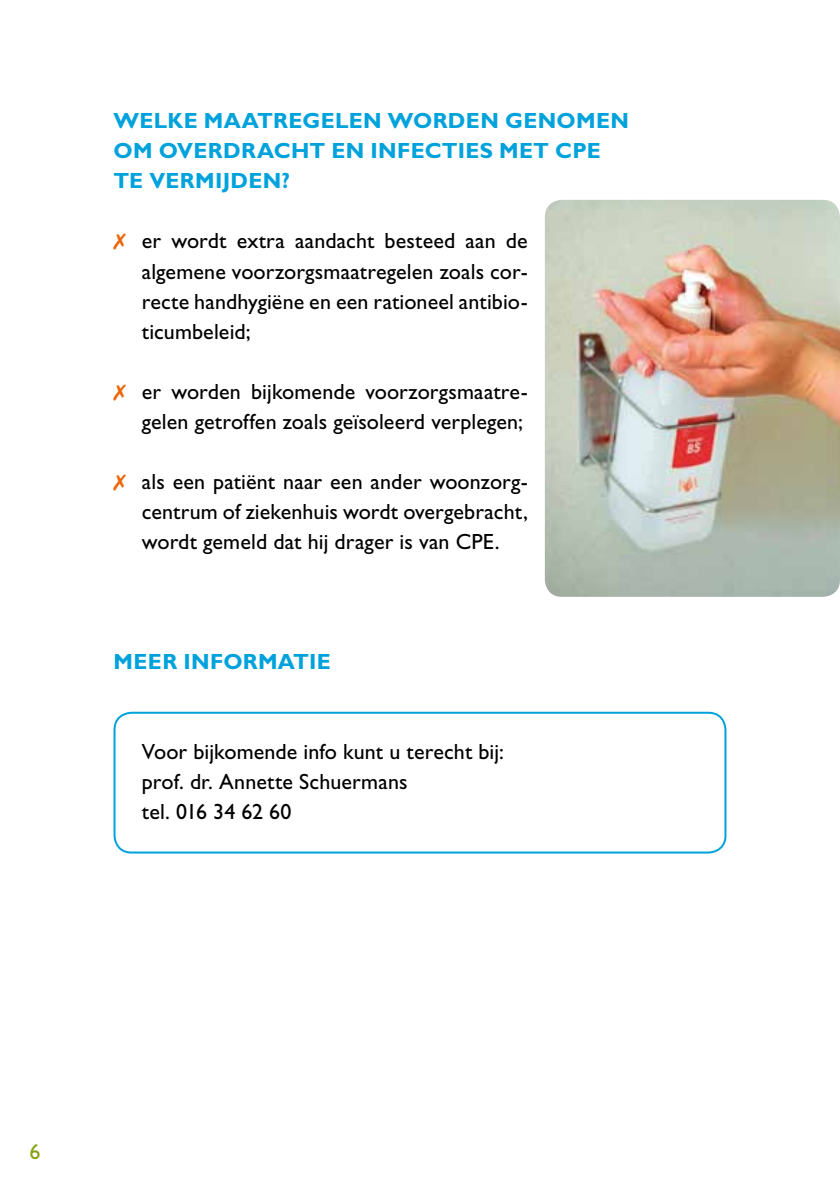
<style>
.page{position:relative;width:840px;height:1191px;background:#fff}
.page>*{position:absolute;margin:0;border:0;box-sizing:border-box;transform-origin:0 0}
.t1{font:22px/30px "Gill Sans Std";letter-spacing:.005em;color:#000;text-align:justify}
.t2{font:700 22px/30px "Gill Sans Std";letter-spacing:.015em;color:#00a2dc}
.t3{font:22px "Gill Sans Std";color:#86a315}
.s1{color:#ec6608}
</style>
<div class="page">
<div style="left:113px;top:711px;width:613px;height:142px;border:2px solid #00a2dc;border-radius:17px"></div>
<img style="left:544px;top:200px;width:295px;height:397px">
<p class="t2" style="left:113px;top:106px;width:517px">WELKE MAATREGELEN WORDEN GENOMEN<br>OM OVERDRACHT EN INFECTIES MET CPE<br>TE VERMIJDEN?</p>
<p class="t1" style="left:142px;top:226px;width:387px;text-indent:-28px"><span class="s1">✗</span> er wordt extra aandacht besteed aan de algemene voorzorgsmaatregelen zoals cor&shy;recte handhygiëne en een rationeel antibio&shy;ticumbeleid;</p>
<p class="t1" style="left:113px;top:376px;width:415px;text-align:right"><span class="s1">✗</span> er worden bijkomende voorzorgsmaatre&shy;gelen getroffen zoals geïsoleerd verplegen;</p>
<p class="t1" style="left:142px;top:466px;width:387px;text-indent:-28px"><span class="s1">✗</span> als een patiënt naar een ander woonzorg&shy;centrum of ziekenhuis wordt overgebracht, wordt gemeld dat hij drager is van CPE.</p>
<p class="t2" style="left:113px;top:646px;width:218px">MEER INFORMATIE</p>
<p class="t1" style="left:142px;top:736px;width:363px;text-align:left">Voor bijkomende info kunt u terecht bij: prof. dr. Annette Schuermans<br>tel. 016 34 62 60</p>
<p class="t3" style="left:29px;top:1138px;width:13px">6</p>
</div>
